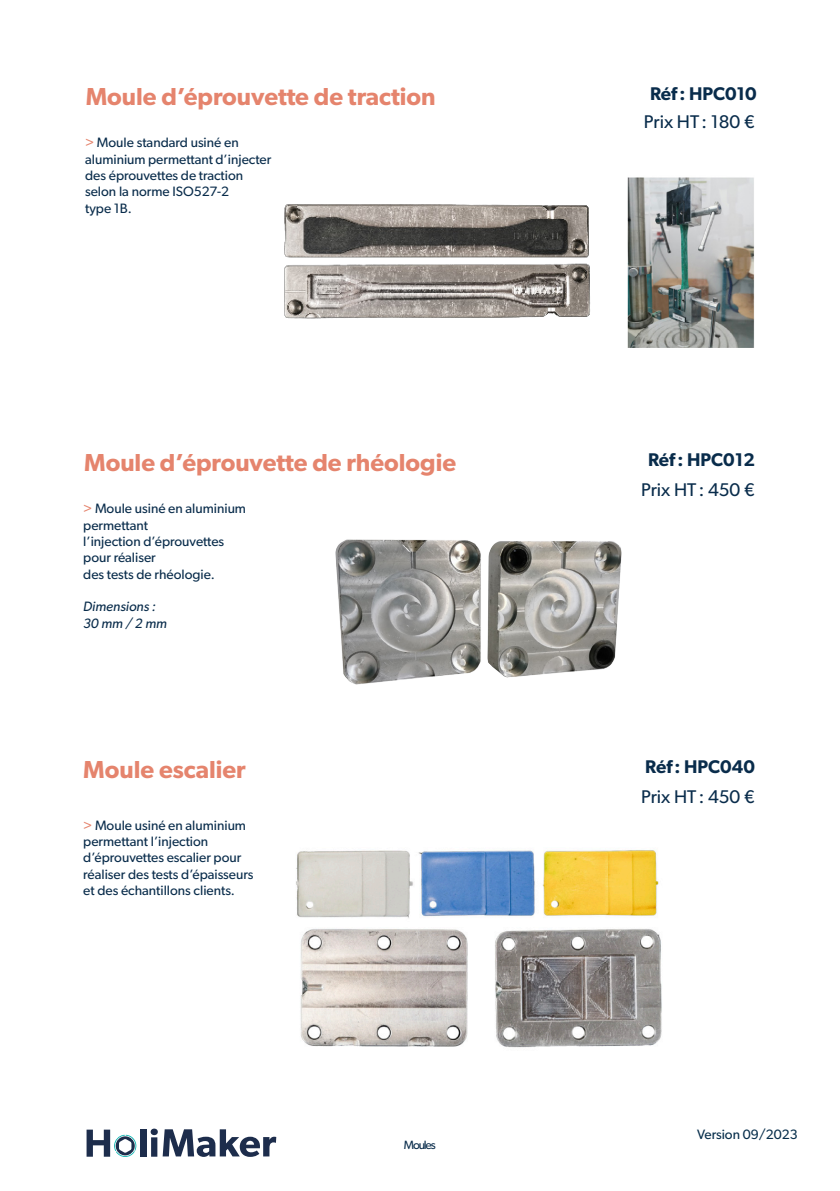
<style>
.page{position:relative;width:840px;height:1191px;background:#fff}
.page>*{position:absolute;margin:0;border:0;box-sizing:border-box;transform-origin:0 0}
.Titres_produits{font:600 24.6px "Gibson";color:#e5846d}
.Références{font:18.4px "Gibson";color:#092c4b}
.Références-2{font:600 18.4px "Gibson";color:#092c4b}
.Textes_produits{font:13.6px/16.4px "Gibson";color:#092c4b}
.Textes_produits-2{font:italic 13.6px "Gibson";color:#092c4b}
.Textes_produits-3{font:13.6px "Gibson";color:#072e4b}
.Famille_de_produit{font:12px "Gibson";letter-spacing:-.1em;color:#092c4b}
.s1{color:#e5846d}
</style>
<div class="page">
<div style="left:140px;top:1129px;width:6px;height:27px;background:#1d2d4c"></div>
<svg style="left:150px;top:1128px;width:126px;height:28px"></svg>
<svg style="left:86px;top:1129px;width:50px;height:28px"></svg>
<img style="left:284px;top:204px;width:306px;height:115px">
<img style="left:296px;top:850px;width:366px;height:198px">
<img style="left:335px;top:539px;width:287px;height:146px">
<img style="left:627px;top:177px;width:127px;height:170px">
<p class="Titres_produits" style="left:86px;top:82px;width:351px">Moule d’éprouvette de traction</p>
<p class="Références-2" style="left:649px;top:82px;width:108px">Réf: HPC010</p>
<p class="Textes_produits" style="left:85px;top:134px;width:187px"><span class="s1">&gt;</span> Moule standard usiné en aluminium permettant d’injecter des éprouvettes de traction selon la norme ISO527-2</p>
<p class="Textes_produits" style="left:85px;top:199px;width:48px">type 1B.</p>
<p class="Références" style="left:643px;top:111px;width:112px">Prix HT: 180 €</p>
<p class="Titres_produits" style="left:84px;top:447px;width:373px">Moule d’éprouvette de rhéologie</p>
<p class="Références-2" style="left:647px;top:448px;width:108px">Réf: HPC012</p>
<p class="Textes_produits" style="left:83px;top:500px;width:164px"><span class="s1">&gt;</span> Moule usiné en aluminium permettant</p>
<p class="Textes_produits" style="left:83px;top:533px;width:142px">l’injection d’éprouvettes pour réaliser</p>
<p class="Textes_produits" style="left:83px;top:565px;width:133px">des tests de rhéologie.</p>
<p class="Textes_produits-2" style="left:83px;top:598px;width:74px">Dimensions :</p>
<p class="Textes_produits-2" style="left:83px;top:615px;width:85px">30 mm / 2 mm</p>
<p class="Références" style="left:640px;top:479px;width:115px">Prix HT: 450 €</p>
<p class="Titres_produits" style="left:83px;top:755px;width:164px">Moule escalier</p>
<p class="Références-2" style="left:644px;top:756px;width:111px">Réf: HPC040</p>
<p class="Textes_produits" style="left:83px;top:816px;width:172px"><span class="s1">&gt;</span> Moule usiné en aluminium permettant l’injection d’éprouvettes escalier pour réaliser des tests d’épaisseurs et des échantillons clients.</p>
<p class="Famille_de_produit" style="left:404px;top:1138px;width:33px">Moules</p>
<p class="Références" style="left:640px;top:786px;width:115px">Prix HT: 450 €</p>
<p class="Textes_produits-3" style="left:696px;top:1126px;width:102px">Version 09/2023</p>
</div>
